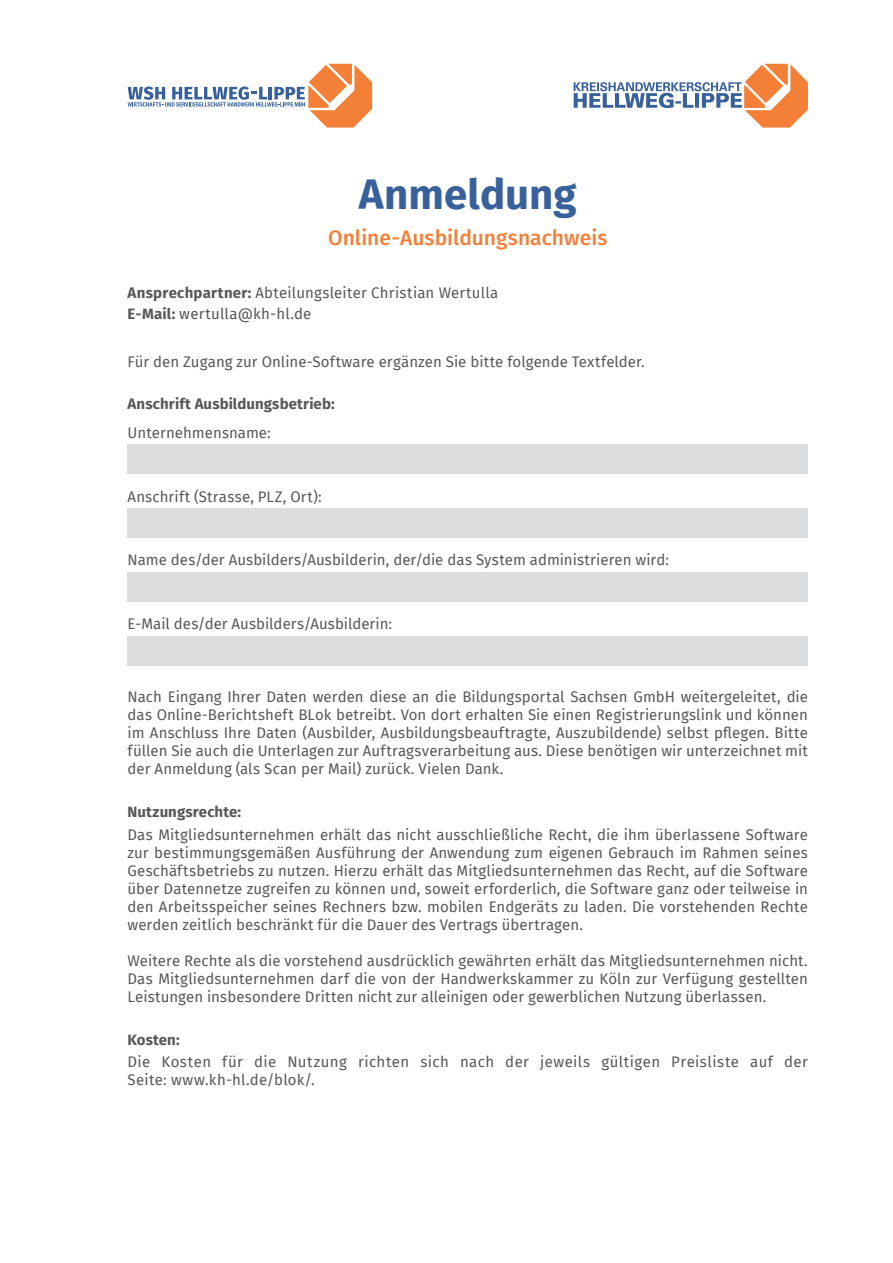
<style>
.page{position:relative;width:893px;height:1263px;background:#fff}
.page>*{position:absolute;margin:0;border:0;box-sizing:border-box;transform-origin:0 0}
.t1{font:700 42px "Fira Sans";color:#38619c}
.t2{font:500 21px "Fira Sans";letter-spacing:.005em;color:#f47f37}
.t3{font:15px/18px "Fira Sans";letter-spacing:.005em;color:#57585a;text-align:justify}
.t4{font:15px/18px "Fira Sans";letter-spacing:.03em;color:#57585a}
.t5{font:700 15px "Fira Sans";letter-spacing:.005em;color:#57585a}
.s1{font-weight:700}
</style>
<div class="page">
<svg style="left:128px;top:64px;width:244px;height:64px"></svg>
<svg style="left:574px;top:64px;width:234px;height:64px"></svg>
<div style="left:128px;top:444px;width:680px;height:30px;background:#dcdddf"></div>
<div style="left:128px;top:508px;width:680px;height:30px;background:#dcdddf"></div>
<div style="left:128px;top:572px;width:680px;height:30px;background:#dcdddf"></div>
<div style="left:128px;top:636px;width:680px;height:29px;background:#dcdddf"></div>
<h1 class="t1" style="left:359px;top:159px;width:219px">Anmeldung</h1>
<h2 class="t2" style="left:328px;top:221px;width:281px">Online-Ausbildungsnachweis</h2>
<p class="t3" style="left:128px;top:282px;width:372px;line-height:21px"><span class="s1">Ansprechpartner:</span> Abteilungsleiter Christian Wertulla<br><span class="s1">E-Mail:</span> wertulla@kh-hl.de</p>
<p class="t3" style="left:128px;top:352px;width:519px">Für den Zugang zur Online-Software ergänzen Sie bitte folgende Textfelder.</p>
<p class="t5" style="left:128px;top:391px;width:209px">Anschrift Ausbildungsbetrieb:</p>
<p class="t3" style="left:128px;top:424px;width:145px">Unternehmensname:</p>
<p class="t3" style="left:128px;top:487px;width:196px">Anschrift (Strasse, PLZ, Ort):</p>
<p class="t3" style="left:128px;top:551px;width:543px">Name des/der Ausbilders/Ausbilderin, der/die das System administrieren wird:</p>
<p class="t3" style="left:128px;top:614px;width:266px">E-Mail des/der Ausbilders/Ausbilderin:</p>
<p class="t3" style="left:128px;top:687px;width:682px">Nach Eingang Ihrer Daten werden diese an die Bildungsportal Sachsen GmbH weitergeleitet, die das Online-Berichtsheft BLok betreibt. Von dort erhalten Sie einen Registrierungslink und können im Anschluss Ihre Daten (Ausbilder, Ausbildungsbeauftragte, Auszubildende) selbst pflegen. Bitte füllen Sie auch die Unterlagen zur Auftragsverarbeitung aus. Diese benötigen wir unterzeichnet mit der Anmeldung (als Scan per Mail) zurück. Vielen Dank.</p>
<p class="t5" style="left:128px;top:799px;width:115px">Nutzungsrechte:</p>
<p class="t3" style="left:128px;top:825px;width:682px">Das Mitgliedsunternehmen erhält das nicht ausschließliche Recht, die ihm überlassene Software zur bestimmungsgemäßen Ausführung der Anwendung zum eigenen Gebrauch im Rahmen seines Geschäftsbetriebs zu nutzen. Hierzu erhält das Mitgliedsunternehmen das Recht, auf die Software über Datennetze zugreifen zu können und, soweit erforderlich, die Software ganz oder teilweise in den Arbeitsspeicher seines Rechners bzw. mobilen Endgeräts zu laden. Die vorstehenden Rechte werden zeitlich beschränkt für die Dauer des Vertrags übertragen.</p>
<p class="t3" style="left:128px;top:951px;width:682px">Weitere Rechte als die vorstehend ausdrücklich gewährten erhält das Mitgliedsunternehmen nicht.<br>Das Mitgliedsunternehmen darf die von der Handwerkskammer zu Köln zur Verfügung gestellten Leistungen insbesondere Dritten nicht zur alleinigen oder gewerblichen Nutzung überlassen.</p>
<p class="t5" style="left:128px;top:1027px;width:54px">Kosten:</p>
<p class="t4" style="left:128px;top:1053px;width:682px">Die Kosten für die Nutzung richten sich nach der jeweils gültigen Preisliste auf der<br>Seite: www.kh-hl.de/blok/.</p>
</div>
